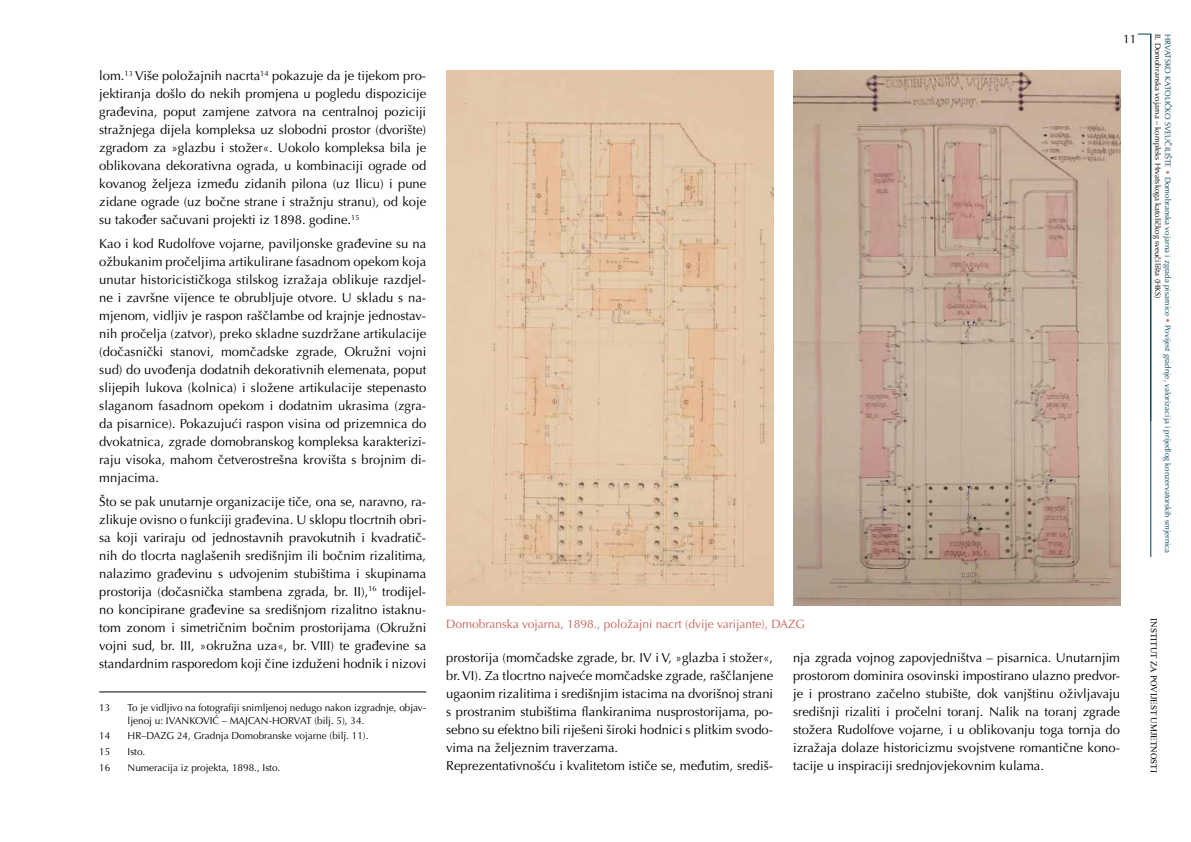
<style>
.page{position:relative;width:1191px;height:842px;background:#fff}
.page>*{position:absolute;margin:0;border:0;box-sizing:border-box;transform-origin:0 0}
.t1{font:13px/18px "Optima LT Pro";color:#000;text-align:justify}
.t2{font:12px "Optima LT Pro";color:#c66356}
.t3{font:12px "Optima LT Pro";color:#000}
.t4{font:10px/13px "Optima LT Pro";color:#000}
.t5{font:9px "Times New Roman";color:#000}
.t6{font:8px/9.8px "Optima LT Pro";color:#003f57}
.s1{color:#c66356}
.s2{color:#000}
</style>
<div class="page">
<svg style="left:1137px;top:34px;width:13px;height:1px"></svg>
<hr style="left:1150px;top:34px;width:1px;height:523px;background:#003f57">
<hr style="left:99px;top:692px;width:327px;height:1px;background:#000">
<img style="left:446px;top:71px;width:327px;height:534px">
<img style="left:793px;top:71px;width:327px;height:534px">
<p class="t1" style="left:99px;top:67px;width:328px">lom.<sup>13</sup> Više položajnih nacrta<sup>14</sup> pokazuje da je tijekom pro&shy;jektiranja došlo do nekih promjena u pogledu dispozicije građevina, poput zamjene zatvora na centralnoj poziciji stražnjega dijela kompleksa uz slobodni prostor (dvorište) zgradom za »glazbu i stožer«. Uokolo kompleksa bila je oblikovana dekorativna ograda, u kombinaciji ograde od kovanog željeza između zidanih pilona (uz Ilicu) i pune zidane ograde (uz bočne strane i stražnju stranu), od koje su također sačuvani projekti iz 1898. godine.<sup>15</sup></p>
<p class="t1" style="left:99px;top:235px;width:328px">Kao i kod Rudolfove vojarne, paviljonske građevine su na ožbukanim pročeljima artikulirane fasadnom opekom koja unutar historicističkoga stilskog izražaja oblikuje razdjel&shy;ne i završne vijence te obrubljuje otvore. U skladu s na&shy;mjenom, vidljiv je raspon raščlambe od krajnje jednostav&shy;nih pročelja (zatvor), preko skladne suzdržane artikulacije (dočasnički stanovi, momčadske zgrade, Okružni vojni sud) do uvođenja dodatnih dekorativnih elemenata, poput slijepih lukova (kolnica) i složene artikulacije stepenasto slaganom fasadnom opekom i dodatnim ukrasima (zgra&shy;da pisarnice). Pokazujući raspon visina od prizemnica do dvokatnica, zgrade domobranskog kompleksa karakterizi&shy;raju visoka, mahom četverostrešna krovišta s brojnim di&shy;mnjacima.</p>
<p class="t1" style="left:99px;top:492px;width:328px">Što se pak unutarnje organizacije tiče, ona se, naravno, ra&shy;zlikuje ovisno o funkciji građevina. U sklopu tlocrtnih obri&shy;sa koji variraju od jednostavnih pravokutnih i kvadratič&shy;nih do tlocrta naglašenih središnjim ili bočnim rizalitima, nalazimo građevinu s udvojenim stubištima i skupinama prostorija (dočasnička stambena zgrada, br. II),<sup>16</sup> trodijel&shy;no koncipirane građevine sa središnjom rizalitno istaknu&shy;tom zonom i simetričnim bočnim prostorijama (Okružni vojni sud, br. III, »okružna uza«, br. VIII) te građevine sa standardnim rasporedom koji čine izduženi hodnik i nizovi</p>
<p class="t4" style="left:99px;top:701px;width:13px">13</p>
<p class="t4" style="left:128px;top:701px;width:300px">To je vidljivo na fotografiji snimljenoj nedugo nakon izgradnje, objav&shy;ljenoj u: IVANKOVIĆ – MAJCAN-HORVAT (bilj. 5), 34.</p>
<p class="t4" style="left:99px;top:730px;width:13px">14</p>
<p class="t4" style="left:128px;top:730px;width:242px">HR–DAZG 24, Gradnja Domobranske vojarne (bilj. 11).</p>
<p class="t4" style="left:99px;top:745px;width:13px">15</p>
<p class="t4" style="left:128px;top:745px;width:19px">Isto.</p>
<p class="t4" style="left:99px;top:761px;width:13px">16</p>
<p class="t4" style="left:128px;top:761px;width:154px">Numeracija iz projekta, 1898., Isto.</p>
<p class="t3" style="left:1123px;top:31px;width:15px">11</p>
<p class="t6" style="left:1172px;top:34px;width:521px;rotate:90deg">HRVATSKO KATOLIČKO SVEUČILIŠTE <span class="s1">•</span> Domobranska vojarna i zgrada pisarnice <span class="s1">•</span> Povijest gradnje, valorizacija i prijedlog konzervatorskih smjernica<br><span class="s2">II. Domobranska vojarna – kompleks Hrvatskoga katoličkog sveučilišta (HKS)</span></p>
<p class="t2" style="left:446px;top:617px;width:360px">Domobranska vojarna, 1898., položajni nacrt (dvije varijante), DAZG</p>
<p class="t1" style="left:446px;top:649px;width:328px;text-align:left">prostorija (momčadske zgrade, br. IV i V, »glazba i stožer«, br. VI). Za tlocrtno najveće momčadske zgrade, raščlanjene ugaonim rizalitima i središnjim istacima na dvorišnoj strani s prostranim stubištima flankiranima nusprostorijama, po&shy;sebno su efektno bili riješeni široki hodnici s plitkim svodo&shy;vima na željeznim traverzama.<br>Reprezentativnošću i kvalitetom ističe se, međutim, središ-</p>
<p class="t1" style="left:793px;top:649px;width:328px">nja zgrada vojnog zapovjedništva – pisarnica. Unutarnjim prostorom dominira osovinski impostirano ulazno predvor&shy;je i prostrano začelno stubište, dok vanjštinu oživljavaju središnji rizaliti i pročelni toranj. Nalik na toranj zgrade stožera Rudolfove vojarne, i u oblikovanju toga tornja do izražaja dolaze historicizmu svojstvene romantične kono&shy;tacije u inspiraciji srednjovjekovnim kulama.</p>
<p class="t5" style="left:1160px;top:618px;width:156px;rotate:90deg">INSTITUT ZA POVIJEST UMJETNOSTI</p>
</div>
